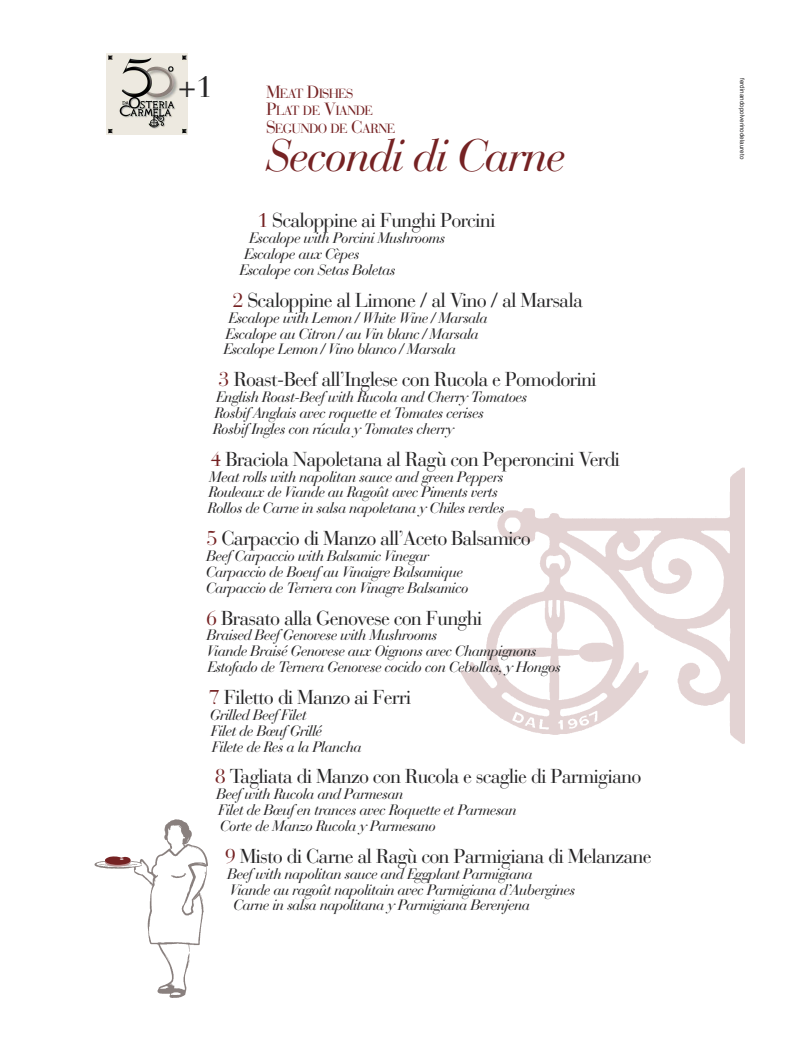
<style>
.page{position:relative;width:798px;height:1053px;background:#fff}
.page>*{position:absolute;margin:0;border:0;box-sizing:border-box;transform-origin:0 0}
.t1{font:italic 45px "Bauer Bodoni";letter-spacing:-.045em;color:#752223}
.t2{font:30px "Bauer Bodoni";color:#272627}
.t3{font:20px "Bauer Bodoni";letter-spacing:-.045em;color:#272627}
.t4{font:italic 15px/15.9px "Bauer Bodoni";letter-spacing:-.045em;color:#272627}
.t5{font:13.12px/17.5px "Bauer Bodoni";letter-spacing:-.06em;color:#752223}
.t6{font:6.25px "Helvetica";color:#272627}
.s1{font-size:17.5px}
.s2{color:#752223}
</style>
<div class="page">
<img style="left:94px;top:819px;width:114px;height:179px">
<img style="left:461px;top:508px;width:193px;height:227px">
<svg style="left:105px;top:856px;width:26px;height:10px"></svg>
<img style="left:106px;top:53px;width:82px;height:82px">
<img style="left:654px;top:467px;width:90px;height:277px">
<svg style="left:658px;top:531px;width:14px;height:14px"></svg>
<svg style="left:658px;top:611px;width:14px;height:13px"></svg>
<svg style="left:658px;top:690px;width:14px;height:14px"></svg>
<h2 class="t2" style="left:178px;top:75px;width:36px">+1</h2>
<p class="t5" style="left:266px;top:86px;width:131px"><span class="s1">M</span>EAT <span class="s1">D</span>ISHES<br><span class="s1">P</span>LAT DE <span class="s1">V</span>IANDE<br><span class="s1">S</span>EGUNDO DE <span class="s1">C</span>ARNE</p>
<h1 class="t1" style="left:266px;top:140px;width:301px">Secondi di Carne</h1>
<h3 class="t3" style="left:257px;top:213px;width:240px"><span class="s2">1</span> Scaloppine ai Funghi Porcini</h3>
<p class="t4" style="left:249px;top:232px;width:197px">Escalope with Porcini Mushrooms</p>
<p class="t4" style="left:244px;top:248px;width:117px">Escalope aux Cèpes</p>
<p class="t4" style="left:239px;top:264px;width:157px">Escalope con Setas Boletas</p>
<h3 class="t3" style="left:232px;top:293px;width:352px"><span class="s2">2</span> Scaloppine al Limone / al Vino / al Marsala</h3>
<p class="t4" style="left:223px;top:311px;width:266px;text-indent:5px">Escalope with Lemon / White Wine / Marsala<br>Escalope au Citron / au Vin blanc / Marsala<br>Escalope Lemon / Vino blanco / Marsala</p>
<h3 class="t3" style="left:218px;top:372px;width:379px"><span class="s2">3</span> Roast-Beef all’Inglese con Rucola e Pomodorini</h3>
<p class="t4" style="left:213px;top:391px;width:316px">English Roast-Beef with Rucola and Cherry Tomatoes<br>Rosbif Anglais avec roquette et Tomates cerises<br>Rosbif Ingles con rúcula y Tomates cherry</p>
<h3 class="t3" style="left:210px;top:451px;width:411px"><span class="s2">4</span> Braciola Napoletana al Ragù con Peperoncini Verdi</h3>
<p class="t4" style="left:207px;top:470px;width:298px">Meat rolls with napolitan sauce and green Peppers<br>Rouleaux de Viande au Ragoût avec Piments verts<br>Rollos de Carne in salsa napoletana y Chiles verdes</p>
<h3 class="t3" style="left:206px;top:531px;width:325px"><span class="s2">5</span> Carpaccio di Manzo all’Aceto Balsamico</h3>
<p class="t4" style="left:206px;top:549px;width:264px">Beef Carpaccio with Balsamic Vinegar<br>Carpaccio de Boeuf au Vinaigre Balsamique<br>Carpaccio de Ternera con Vinagre Balsamico</p>
<h3 class="t3" style="left:206px;top:610px;width:277px"><span class="s2">6</span> Brasato alla Genovese con Funghi</h3>
<p class="t4" style="left:206px;top:629px;width:356px">Braised Beef Genovese with Mushrooms<br>Viande Braisé Genovese aux Oignons avec Champignons<br>Estofado de Ternera Genovese cocido con Cebollas, y Hongos</p>
<h3 class="t3" style="left:209px;top:689px;width:204px"><span class="s2">7</span> Filetto di Manzo ai Ferri</h3>
<p class="t4" style="left:210px;top:708px;width:153px">Grilled Beef Filet<br>Filet de Bœuf Grillé<br>Filete de Res a la Plancha</p>
<h3 class="t3" style="left:215px;top:769px;width:428px"><span class="s2">8</span> Tagliata di Manzo con Rucola e scaglie di Parmigiano</h3>
<p class="t4" style="left:216px;top:788px;width:302px">Beef with Rucola and Parmesan<br>Filet de Bœuf en trances avec Roquette et Parmesan<br>Corte de Manzo Rucola y Parmesano</p>
<h3 class="t3" style="left:225px;top:848px;width:428px"><span class="s2">9</span> Misto di Carne al Ragù con Parmigiana di Melanzane</h3>
<p class="t4" style="left:227px;top:867px;width:350px">Beef with napolitan sauce and Eggplant Parmigiana<br>Viande au ragoût napolitain avec Parmigiana d’Aubergines<br>Carne in salsa napolitana y Parmigiana Berenjena</p>
<p class="t6" style="left:744px;top:78px;width:82px;rotate:90deg">ferdinandopolverinodelaureto</p>
</div>
